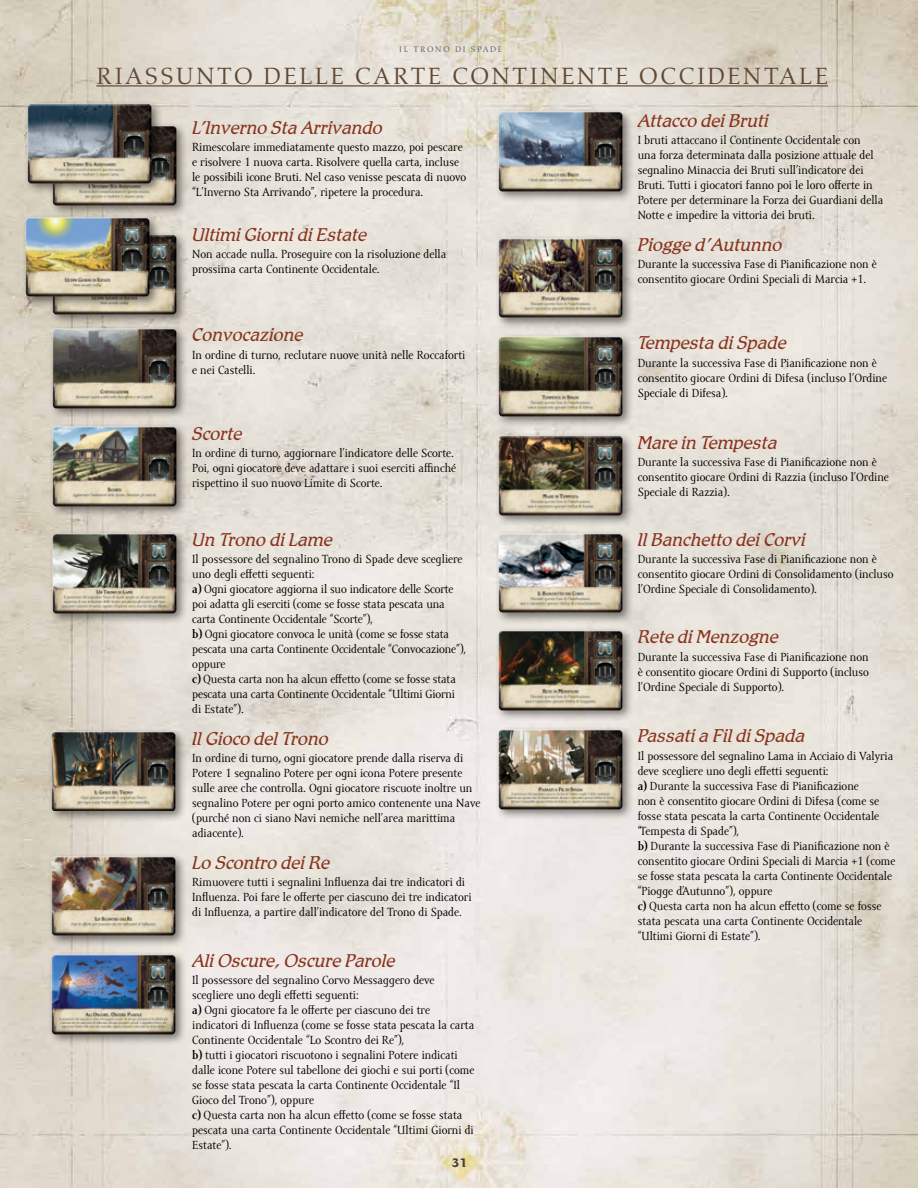
<style>
.page{position:relative;width:918px;height:1188px;background:#fff}
.page>*{position:absolute;margin:0;border:0;box-sizing:border-box;transform-origin:0 0}
.t1{font:24px "Aldus LT Std";letter-spacing:.1em;color:#624934}
.t2{font:italic 300 18px "Romic Std";color:#89331c}
.t3{font:12px/15px "Amor Serif Pro";color:#000}
.t4{font:700 12px "Romic Std";color:#414042}
.t5{font:8.25px "Aldus LT Std";letter-spacing:.2em;color:#4f6068}
.s1{font-weight:700}
</style>
<div class="page">
<img style="left:0;top:0;width:918px;height:1188px">
<hr style="left:96px;top:85px;width:732px;height:2px;background:#624934">
<div style="left:495px;top:726px;width:139px;height:95px;background:#000;opacity:.5"></div>
<div style="left:498px;top:728px;width:126px;height:80px;background:#fff;opacity:.75"></div>
<div style="left:498px;top:732px;width:126px;height:79px;background:#000;opacity:.75"></div>
<div style="left:495px;top:529px;width:139px;height:95px;background:#000;opacity:.5"></div>
<div style="left:498px;top:532px;width:126px;height:79px;background:#fff;opacity:.75"></div>
<div style="left:498px;top:535px;width:126px;height:79px;background:#000;opacity:.75"></div>
<div style="left:495px;top:108px;width:139px;height:95px;background:#000;opacity:.5"></div>
<div style="left:498px;top:110px;width:126px;height:80px;background:#fff;opacity:.75"></div>
<div style="left:498px;top:113px;width:126px;height:80px;background:#000;opacity:.75"></div>
<div style="left:495px;top:627px;width:139px;height:95px;background:#000;opacity:.5"></div>
<div style="left:498px;top:629px;width:126px;height:80px;background:#fff;opacity:.75"></div>
<div style="left:498px;top:632px;width:126px;height:80px;background:#000;opacity:.75"></div>
<div style="left:495px;top:234px;width:139px;height:95px;background:#000;opacity:.5"></div>
<div style="left:498px;top:237px;width:126px;height:79px;background:#fff;opacity:.75"></div>
<div style="left:498px;top:240px;width:126px;height:79px;background:#000;opacity:.75"></div>
<div style="left:495px;top:333px;width:139px;height:95px;background:#000;opacity:.5"></div>
<div style="left:498px;top:335px;width:126px;height:80px;background:#fff;opacity:.75"></div>
<div style="left:498px;top:339px;width:126px;height:79px;background:#000;opacity:.75"></div>
<div style="left:495px;top:432px;width:139px;height:95px;background:#000;opacity:.5"></div>
<div style="left:498px;top:435px;width:126px;height:79px;background:#fff;opacity:.75"></div>
<div style="left:498px;top:438px;width:126px;height:79px;background:#000;opacity:.75"></div>
<div style="left:48px;top:852px;width:139px;height:95px;background:#000;opacity:.5"></div>
<div style="left:51px;top:855px;width:126px;height:79px;background:#fff;opacity:.75"></div>
<div style="left:51px;top:858px;width:126px;height:79px;background:#000;opacity:.75"></div>
<div style="left:48px;top:951px;width:139px;height:95px;background:#000;opacity:.5"></div>
<div style="left:51px;top:953px;width:126px;height:80px;background:#fff;opacity:.75"></div>
<div style="left:51px;top:956px;width:126px;height:80px;background:#000;opacity:.75"></div>
<div style="left:48px;top:728px;width:139px;height:95px;background:#000;opacity:.5"></div>
<div style="left:51px;top:730px;width:126px;height:80px;background:#fff;opacity:.75"></div>
<div style="left:51px;top:733px;width:126px;height:80px;background:#000;opacity:.75"></div>
<div style="left:49px;top:530px;width:139px;height:95px;background:#000;opacity:.5"></div>
<div style="left:52px;top:532px;width:126px;height:80px;background:#fff;opacity:.75"></div>
<div style="left:52px;top:536px;width:126px;height:79px;background:#000;opacity:.75"></div>
<div style="left:49px;top:325px;width:139px;height:95px;background:#000;opacity:.5"></div>
<div style="left:52px;top:327px;width:126px;height:80px;background:#fff;opacity:.75"></div>
<div style="left:52px;top:331px;width:126px;height:79px;background:#000;opacity:.75"></div>
<div style="left:49px;top:423px;width:139px;height:95px;background:#000;opacity:.5"></div>
<div style="left:52px;top:425px;width:126px;height:80px;background:#fff;opacity:.75"></div>
<div style="left:52px;top:429px;width:126px;height:79px;background:#000;opacity:.75"></div>
<div style="left:49px;top:122px;width:139px;height:95px;background:#000;opacity:.5"></div>
<div style="left:52px;top:128px;width:126px;height:79px;background:#000;opacity:.75"></div>
<div style="left:23px;top:100px;width:140px;height:95px;background:#000;opacity:.5"></div>
<div style="left:27px;top:103px;width:126px;height:79px;background:#fff;opacity:.75"></div>
<div style="left:27px;top:106px;width:126px;height:79px;background:#000;opacity:.75"></div>
<div style="left:49px;top:231px;width:139px;height:95px;background:#000;opacity:.5"></div>
<div style="left:52px;top:237px;width:126px;height:79px;background:#000;opacity:.75"></div>
<div style="left:22px;top:213px;width:139px;height:95px;background:#000;opacity:.5"></div>
<div style="left:25px;top:216px;width:126px;height:79px;background:#fff;opacity:.75"></div>
<div style="left:25px;top:219px;width:126px;height:79px;background:#000;opacity:.75"></div>
<p class="t5" style="left:399px;top:44px;width:105px">IL TRONO DI SPADE</p>
<h1 class="t1" style="left:96px;top:62px;width:733px">RIASSUNTO DELLE CARTE CONTINENTE OCCIDENTALE</h1>
<h2 class="t2" style="left:192px;top:116px;width:192px">L’Inverno Sta Arrivando</h2>
<p class="t3" style="left:192px;top:140px;width:276px">Rimescolare immediatamente questo mazzo, poi pescare e risolvere 1 nuova carta. Risolvere quella carta, incluse le possibili icone Bruti. Nel caso venisse pescata di nuovo “L’Inverno Sta Arrivando”, ripetere la procedura.</p>
<h2 class="t2" style="left:192px;top:224px;width:176px">Ultimi Giorni di Estate</h2>
<p class="t3" style="left:192px;top:247px;width:256px">Non accade nulla. Proseguire con la risoluzione della prossima carta Continente Occidentale.</p>
<h2 class="t2" style="left:192px;top:324px;width:113px">Convocazione</h2>
<p class="t3" style="left:192px;top:347px;width:275px">In ordine di turno, reclutare nuove unità nelle Roccaforti e nei Castelli.</p>
<h2 class="t2" style="left:192px;top:422px;width:52px">Scorte</h2>
<p class="t3" style="left:192px;top:446px;width:266px">In ordine di turno, aggiornare l’indicatore delle Scorte.<br>Poi, ogni giocatore deve adattare i suoi eserciti affinché rispettino il suo nuovo Limite di Scorte.</p>
<h2 class="t2" style="left:192px;top:529px;width:142px">Un Trono di Lame</h2>
<p class="t3" style="left:192px;top:552px;width:275px">Il possessore del segnalino Trono di Spade deve scegliere uno degli effetti seguenti:<br><span class="s1">a)</span> Ogni giocatore aggiorna il suo indicatore delle Scorte poi adatta gli eserciti (come se fosse stata pescata una carta Continente Occidentale “Scorte”),<br><span class="s1">b)</span> Ogni giocatore convoca le unità (come se fosse stata pescata una carta Continente Occidentale “Convocazione”), oppure<br><span class="s1">c)</span> Questa carta non ha alcun effetto (come se fosse stata pescata una carta Continente Occidentale “Ultimi Giorni di Estate”).</p>
<h2 class="t2" style="left:192px;top:728px;width:138px">Il Gioco del Trono</h2>
<p class="t3" style="left:192px;top:751px;width:290px">In ordine di turno, ogni giocatore prende dalla riserva di Potere 1 segnalino Potere per ogni icona Potere presente sulle aree che controlla. Ogni giocatore riscuote inoltre un segnalino Potere per ogni porto amico contenente una Nave (purché non ci siano Navi nemiche nell’area marittima adiacente).</p>
<h2 class="t2" style="left:192px;top:852px;width:140px">Lo Scontro dei Re</h2>
<p class="t3" style="left:192px;top:875px;width:281px">Rimuovere tutti i segnalini Influenza dai tre indicatori di<br>Influenza. Poi fare le offerte per ciascuno dei tre indicatori di Influenza, a partire dall’indicatore del Trono di Spade.</p>
<h2 class="t2" style="left:192px;top:950px;width:205px">Ali Oscure, Oscure Parole</h2>
<p class="t3" style="left:192px;top:973px;width:284px">Il possessore del segnalino Corvo Messaggero deve scegliere uno degli effetti seguenti:<br><span class="s1">a)</span> Ogni giocatore fa le offerte per ciascuno dei tre indicatori di Influenza (come se fosse stata pescata la carta Continente Occidentale “Lo Scontro dei Re”),<br><span class="s1">b)</span> tutti i giocatori riscuotono i segnalini Potere indicati dalle icone Potere sul tabellone dei giochi e sui porti (come se fosse stata pescata la carta Continente Occidentale “Il Gioco del Trono”), oppure<br><span class="s1">c)</span> Questa carta non ha alcun effetto (come se fosse stata pescata una carta Continente Occidentale “Ultimi Giorni di Estate”).</p>
<p class="t4" style="left:451px;top:1155px;width:18px">31</p>
<h2 class="t2" style="left:638px;top:110px;width:133px">Attacco dei Bruti</h2>
<p class="t3" style="left:638px;top:133px;width:247px">I bruti attaccano il Continente Occidentale con<br>una forza determinata dalla posizione attuale del segnalino Minaccia dei Bruti sull’indicatore dei Bruti. Tutti i giocatori fanno poi le loro offerte in Potere per determinare la Forza dei Guardiani della Notte e impedire la vittoria dei bruti.</p>
<h2 class="t2" style="left:638px;top:234px;width:146px">Piogge d’Autunno</h2>
<p class="t3" style="left:638px;top:257px;width:241px">Durante la successiva Fase di Pianificazione non è consentito giocare Ordini Speciali di Marcia +1.</p>
<h2 class="t2" style="left:638px;top:332px;width:151px">Tempesta di Spade</h2>
<p class="t3" style="left:638px;top:356px;width:251px">Durante la successiva Fase di Pianificazione non è consentito giocare Ordini di Difesa (incluso l’Ordine<br>Speciale di Difesa).</p>
<h2 class="t2" style="left:638px;top:432px;width:141px">Mare in Tempesta</h2>
<p class="t3" style="left:638px;top:455px;width:253px">Durante la successiva Fase di Pianificazione non è consentito giocare Ordini di Razzia (incluso l’Ordine<br>Speciale di Razzia).</p>
<h2 class="t2" style="left:638px;top:529px;width:170px">Il Banchetto dei Corvi</h2>
<p class="t3" style="left:638px;top:552px;width:257px">Durante la successiva Fase di Pianificazione non è consentito giocare Ordini di Consolidamento (incluso l’Ordine Speciale di Consolidamento).</p>
<h2 class="t2" style="left:638px;top:626px;width:143px">Rete di Menzogne</h2>
<p class="t3" style="left:638px;top:649px;width:233px;text-align:justify">Durante la successiva Fase di Pianificazione non è consentito giocare Ordini di Supporto (incluso l’Ordine Speciale di Supporto).</p>
<h2 class="t2" style="left:638px;top:725px;width:169px">Passati a Fil di Spada</h2>
<p class="t3" style="left:638px;top:748px;width:259px">Il possessore del segnalino Lama in Acciaio di Valyria deve scegliere uno degli effetti seguenti:<br><span class="s1">a)</span> Durante la successiva Fase di Pianificazione<br>non è consentito giocare Ordini di Difesa (come se fosse stata pescata la carta Continente Occidentale “Tempesta di Spade”),<br><span class="s1">b)</span> Durante la successiva Fase di Pianificazione non è consentito giocare Ordini Speciali di Marcia +1 (come se fosse stata pescata la carta Continente Occidentale “Piogge d’Autunno”), oppure<br><span class="s1">c)</span> Questa carta non ha alcun effetto (come se fosse stata pescata una carta Continente Occidentale “Ultimi Giorni di Estate”).</p>
</div>
